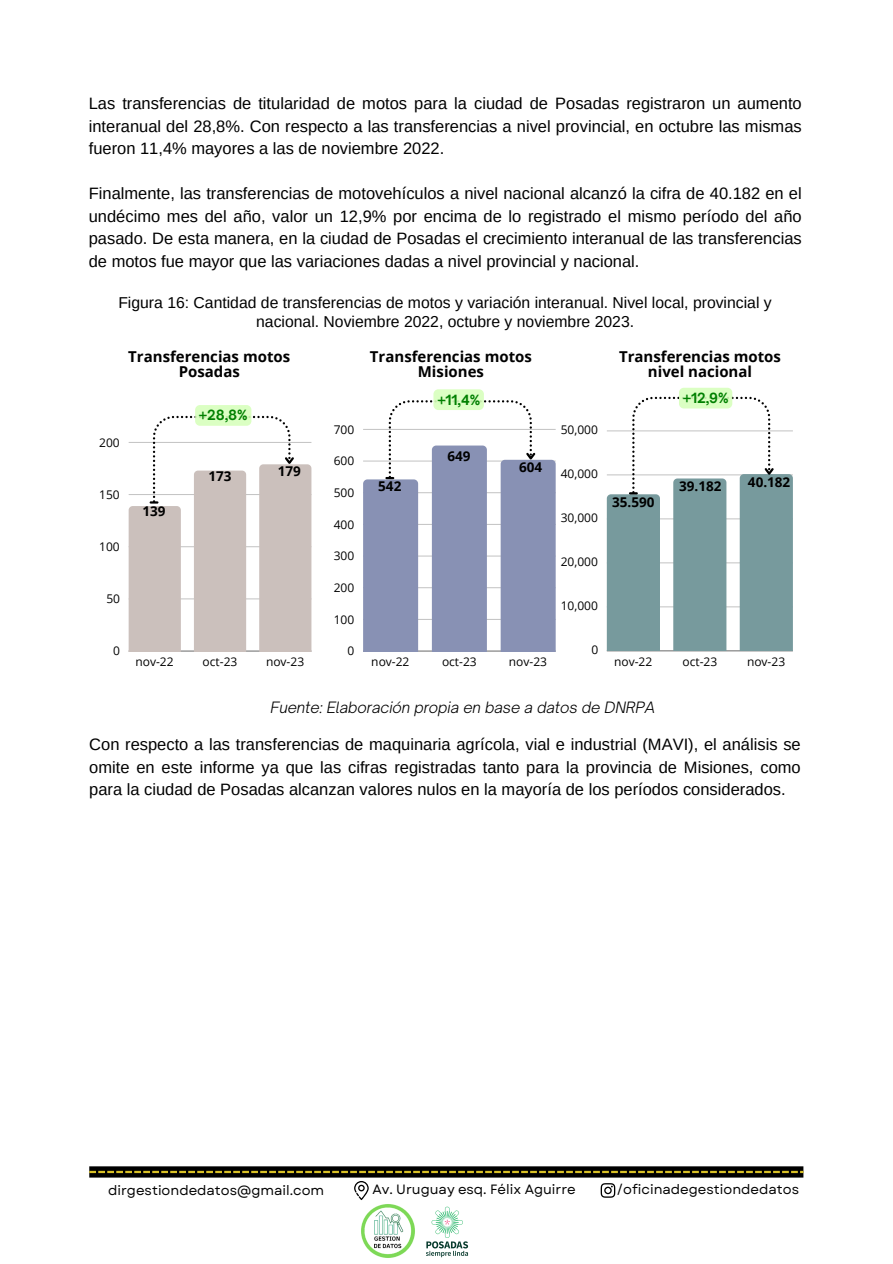
<style>
.page{position:relative;width:893px;height:1264px;background:#fff}
.page>*{position:absolute;margin:0;border:0;box-sizing:border-box;transform-origin:0 0}
.t1{font:16.5px/22.5px "Arimo";color:#000;text-align:justify}
.t2{font:15.75px/19px "Arimo";color:#000;text-align:center}
.t3{font:700 15px/15.8px "Open Sans";color:#000;text-align:center}
.t4{font:italic 300 15px "Open Sauce One";color:#000}
.t5{font:13.5px "Garet";color:#020202}
.t6{font:700 13.5px "Open Sans";color:#000}
.t7{font:700 13.5px "Open Sauce One";color:#008000}
.t8{font:12px "Open Sans";color:#000}
</style>
<div class="page">
<img style="left:361px;top:1204px;width:54px;height:54px">
<svg style="left:354px;top:1181px;width:15px;height:18px"></svg>
<svg style="left:600px;top:1183px;width:15px;height:14px"></svg>
<div style="left:89px;top:1166px;width:714px;height:11px;background:#000"></div>
<svg style="left:89px;top:1170px;width:714px;height:3px"></svg>
<img style="left:426px;top:1206px;width:43px;height:52px">
<svg style="left:129px;top:416px;width:182px;height:235px"></svg>
<div style="left:195px;top:405px;width:56px;height:21px;background:#d8ffbd;border-radius:5px"></div>
<svg style="left:363px;top:400px;width:192px;height:251px"></svg>
<div style="left:433px;top:389px;width:51px;height:21px;background:#d8ffbd;border-radius:5px"></div>
<svg style="left:606px;top:397px;width:186px;height:254px"></svg>
<div style="left:679px;top:388px;width:53px;height:20px;background:#d8ffbd;border-radius:5px"></div>
<p class="t1" style="left:89px;top:92px;width:714px">Las transferencias de titularidad de motos para la ciudad de Posadas registraron un aumento interanual del 28,8%. Con respecto a las transferencias a nivel provincial, en octubre las mismas fueron 11,4% mayores a las de noviembre 2022.</p>
<p class="t1" style="left:89px;top:182px;width:714px">Finalmente, las transferencias de motovehículos a nivel nacional alcanzó la cifra de 40.182 en el undécimo mes del año, valor un 12,9% por encima de lo registrado el mismo período del año pasado. De esta manera, en la ciudad de Posadas el crecimiento interanual de las transferencias de motos fue mayor que las variaciones dadas a nivel provincial y nacional.</p>
<p class="t2" style="left:118px;top:293px;width:654px">Figura 16: Cantidad de transferencias de motos y variación interanual. Nivel local, provincial y nacional. Noviembre 2022, octubre y noviembre 2023.</p>
<p class="t3" style="left:128px;top:348px;width:163px">Transferencias motos</p>
<p class="t3" style="left:179px;top:364px;width:63px">Posadas</p>
<p class="t8" style="left:99px;top:434px;width:22px">200</p>
<p class="t8" style="left:99px;top:486px;width:22px">150</p>
<p class="t8" style="left:99px;top:538px;width:22px">100</p>
<p class="t6" style="left:142px;top:501px;width:25px">139</p>
<p class="t7" style="left:199px;top:407px;width:50px">+28,8%</p>
<p class="t6" style="left:208px;top:467px;width:25px">173</p>
<p class="t6" style="left:278px;top:461px;width:25px">179</p>
<p class="t8" style="left:106px;top:590px;width:15px">50</p>
<p class="t8" style="left:113px;top:642px;width:8px">0</p>
<p class="t8" style="left:135px;top:653px;width:40px">nov-22</p>
<p class="t8" style="left:203px;top:653px;width:36px">oct-23</p>
<p class="t8" style="left:266px;top:653px;width:40px">nov-23</p>
<p class="t8" style="left:333px;top:421px;width:22px">700</p>
<p class="t8" style="left:333px;top:452px;width:22px">600</p>
<p class="t8" style="left:333px;top:484px;width:22px">500</p>
<p class="t8" style="left:333px;top:516px;width:22px">400</p>
<p class="t8" style="left:333px;top:547px;width:22px">300</p>
<p class="t8" style="left:333px;top:579px;width:22px">200</p>
<p class="t8" style="left:333px;top:610px;width:22px">100</p>
<p class="t8" style="left:347px;top:642px;width:8px">0</p>
<p class="t3" style="left:370px;top:348px;width:163px">Transferencias motos</p>
<p class="t3" style="left:418px;top:364px;width:68px">Misiones</p>
<p class="t6" style="left:378px;top:477px;width:25px">542</p>
<p class="t7" style="left:437px;top:391px;width:44px">+11,4%</p>
<p class="t6" style="left:447px;top:446px;width:25px">649</p>
<p class="t6" style="left:519px;top:457px;width:25px">604</p>
<p class="t8" style="left:371px;top:653px;width:40px">nov-22</p>
<p class="t8" style="left:442px;top:653px;width:36px">oct-23</p>
<p class="t8" style="left:509px;top:653px;width:40px">nov-23</p>
<p class="t8" style="left:560px;top:421px;width:39px">50,000</p>
<p class="t8" style="left:560px;top:465px;width:39px">40,000</p>
<p class="t8" style="left:560px;top:509px;width:39px">30,000</p>
<p class="t8" style="left:560px;top:553px;width:39px">20,000</p>
<p class="t8" style="left:560px;top:597px;width:39px">10,000</p>
<p class="t8" style="left:591px;top:641px;width:8px">0</p>
<p class="t3" style="left:619px;top:348px;width:163px">Transferencias motos nivel nacional</p>
<p class="t7" style="left:682px;top:389px;width:47px">+12,9%</p>
<p class="t6" style="left:612px;top:492px;width:44px">35.590</p>
<p class="t6" style="left:679px;top:477px;width:44px">39.182</p>
<p class="t6" style="left:748px;top:472px;width:44px">40.182</p>
<p class="t8" style="left:614px;top:653px;width:40px">nov-22</p>
<p class="t8" style="left:682px;top:653px;width:36px">oct-23</p>
<p class="t8" style="left:747px;top:653px;width:40px">nov-23</p>
<p class="t4" style="left:270px;top:697px;width:386px">Fuente: Elaboración propia en base a datos de DNRPA</p>
<p class="t1" style="left:89px;top:733px;width:713px">Con respecto a las transferencias de maquinaria agrícola, vial e industrial (MAVI), el análisis se omite en este informe ya que las cifras registradas tanto para la provincia de Misiones, como para la ciudad de Posadas alcanzan valores nulos en la mayoría de los períodos considerados.</p>
<p class="t5" style="left:108px;top:1180px;width:218px">dirgestiondedatos@gmail.com</p>
<p class="t5" style="left:372px;top:1179px;width:205px">Av. Uruguay esq. Félix Aguirre</p>
<p class="t5" style="left:616px;top:1179px;width:184px">/oficinadegestiondedatos</p>
</div>
